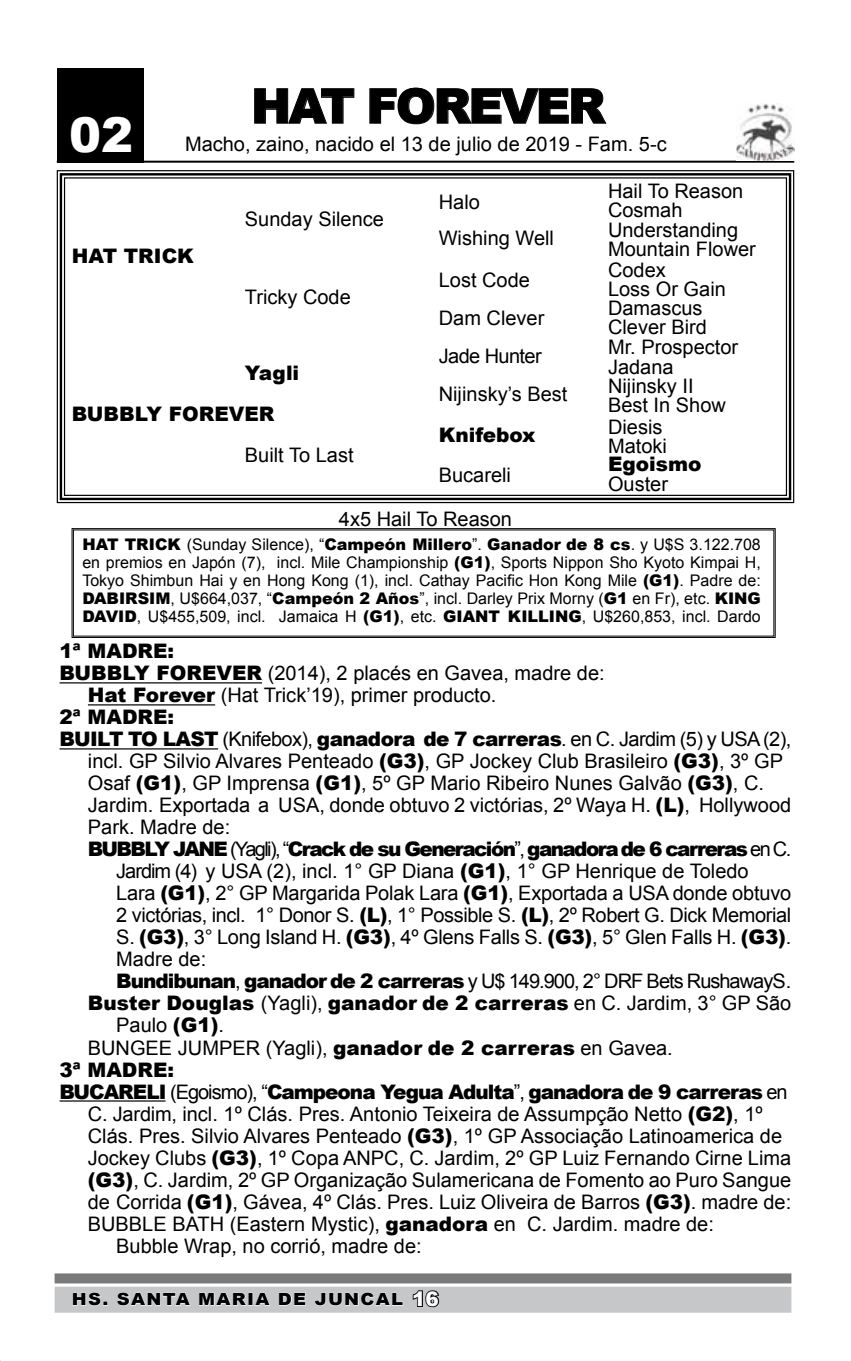
<style>
.page{position:relative;width:851px;height:1361px;background:#fff}
.page>*{position:absolute;margin:0;border:0;box-sizing:border-box;transform-origin:0 0}
.t1{font:900 48px "Arial";letter-spacing:-.05em;color:#000}
.t2{font:900 48px "Arial";color:#fff}
.t3{font:20px "Arial";color:#000}
.t4{font:900 20px "Arial";color:#000}
.t5{font:900 20px "Arial";letter-spacing:-.035em;color:#000}
.t6{font:20px "Arial";letter-spacing:-.03em;color:#000}
.t7{font:20px "Arial";letter-spacing:-.02em;color:#000}
.t8{font:900 20px "Arial";letter-spacing:-.08em;color:#000}
.t9{font:20px "Arial";letter-spacing:-.05em;color:#000}
.t10{font:900 16.8px "Arial";letter-spacing:.07em;color:#000;scale:1.08 1}
.t11{font:16px/18px "Arial";color:#000;text-align:justify}
.s1{font-weight:900}
.s2{font-weight:400}
.s3{font-size:20px;color:#fff}
</style>
<div class="page">
<div style="left:55px;top:1273px;width:736px;height:10px;background:#797a7c"></div>
<div style="left:55px;top:1286px;width:736px;height:26px;background:#c6c7c9"></div>
<div style="left:57px;top:68px;width:86px;height:94px;background:#000"></div>
<svg style="left:56px;top:170px;width:738px;height:334px"></svg>
<div style="left:60px;top:173px;width:731px;height:327px;border:2px solid #000"></div>
<hr style="left:57px;top:161px;width:737px;height:2px;background:#000">
<svg style="left:254px;top:88px;width:101px;height:36px"></svg>
<svg style="left:369px;top:87px;width:237px;height:38px"></svg>
<hr style="left:60px;top:682px;width:202px;height:1px;background:#000">
<hr style="left:88px;top:704px;width:127px;height:1px;background:#000">
<hr style="left:60px;top:748px;width:158px;height:1px;background:#000">
<hr style="left:60px;top:1100px;width:105px;height:1px;background:#000">
<svg style="left:412px;top:1290px;width:28px;height:18px"></svg>
<svg style="left:72px;top:1292px;width:35px;height:14px"></svg>
<svg style="left:117px;top:1292px;width:74px;height:14px"></svg>
<svg style="left:199px;top:1292px;width:48px;height:14px"></svg>
<div style="left:248px;top:1293px;width:4px;height:12px;border:1px solid #fff"></div>
<svg style="left:255px;top:1292px;width:15px;height:14px"></svg>
<svg style="left:279px;top:1292px;width:27px;height:14px"></svg>
<svg style="left:314px;top:1292px;width:89px;height:14px"></svg>
<svg style="left:72px;top:528px;width:703px;height:110px"></svg>
<img style="left:736px;top:104px;width:58px;height:57px">
<h1 class="t2" style="left:69px;top:100px;width:66px">02</h1>
<h1 class="t1" style="left:251px;top:71px;width:355px">HAT FOREVER</h1>
<p class="t3" style="left:185px;top:131px;width:483px">Macho, zaino, nacido el 13 de julio de 2019 - Fam. 5-c</p>
<p class="t4" style="left:72px;top:241px;width:123px">HAT TRICK</p>
<p class="t3" style="left:245px;top:205px;width:140px">Sunday Silence</p>
<p class="t3" style="left:245px;top:284px;width:107px">Tricky Code</p>
<p class="t5" style="left:245px;top:358px;width:56px">Yagli</p>
<p class="t4" style="left:72px;top:399px;width:204px">BUBBLY FOREVER</p>
<p class="t3" style="left:245px;top:442px;width:110px">Built To Last</p>
<p class="t3" style="left:438px;top:188px;width:43px">Halo</p>
<p class="t3" style="left:438px;top:224px;width:117px">Wishing Well</p>
<p class="t3" style="left:438px;top:267px;width:93px">Lost Code</p>
<p class="t3" style="left:438px;top:305px;width:107px">Dam Clever</p>
<p class="t6" style="left:438px;top:343px;width:104px">Jade Hunter</p>
<p class="t3" style="left:438px;top:381px;width:130px">Nijinsky’s Best</p>
<p class="t4" style="left:438px;top:421px;width:98px">Knifebox</p>
<p class="t3" style="left:438px;top:462px;width:74px">Bucareli</p>
<p class="t3" style="left:339px;top:506px;width:175px">4x5 Hail To Reason</p>
<p class="t3" style="left:608px;top:178px;width:137px">Hail To Reason</p>
<p class="t3" style="left:608px;top:197px;width:76px">Cosmah</p>
<p class="t3" style="left:608px;top:217px;width:132px">Understanding</p>
<p class="t3" style="left:608px;top:235px;width:149px">Mountain Flower</p>
<p class="t3" style="left:608px;top:257px;width:59px">Codex</p>
<p class="t3" style="left:608px;top:276px;width:119px">Loss Or Gain</p>
<p class="t3" style="left:608px;top:295px;width:96px">Damascus</p>
<p class="t3" style="left:608px;top:314px;width:100px">Clever Bird</p>
<p class="t3" style="left:608px;top:334px;width:132px">Mr. Prospector</p>
<p class="t3" style="left:608px;top:353px;width:67px">Jadana</p>
<p class="t3" style="left:608px;top:373px;width:87px">Nijinsky II</p>
<p class="t3" style="left:608px;top:392px;width:119px">Best In Show</p>
<p class="t3" style="left:608px;top:413px;width:56px">Diesis</p>
<p class="t3" style="left:608px;top:432px;width:60px">Matoki</p>
<p class="t4" style="left:608px;top:450px;width:95px">Egoismo</p>
<p class="t3" style="left:608px;top:470px;width:62px">Ouster</p>
<p class="t11" style="left:82px;top:536px;width:680px"><span class="s1">HAT TRICK</span> (Sunday Silence), “<span class="s1">Campeón Millero</span>”. <span class="s1">Ganador de 8 cs</span>. y U$S 3.122.708 en premios en Japón (7), incl. Mile Championship <span class="s1">(G1)</span>, Sports Nippon Sho Kyoto Kimpai H, Tokyo Shimbun Hai y en Hong Kong (1), incl. Cathay Pacific Hon Kong Mile <span class="s1">(G1)</span>. Padre de:<br><span class="s1">DABIRSIM</span>, U$664,037, “<span class="s1">Campeón 2 Años</span>”, incl. Darley Prix Morny (<span class="s1">G1</span> en Fr), etc. <span class="s1">KING DAVID</span>, U$455,509, incl. Jamaica H <span class="s1">(G1)</span>, etc. <span class="s1">GIANT KILLING</span>, U$260,853, incl. Dardo</p>
<p class="t5" style="left:60px;top:637px;width:116px">1ª MADRE:</p>
<p class="t3" style="left:60px;top:660px;width:546px"><span class="s1">BUBBLY FOREVER</span> (2014), 2 placés en Gavea, madre de:</p>
<p class="t3" style="left:88px;top:682px;width:410px"><span class="s1">Hat Forever</span> (Hat Trick’19), primer producto.</p>
<p class="t5" style="left:60px;top:703px;width:116px">2ª MADRE:</p>
<p class="t6" style="left:60px;top:726px;width:733px"><span class="s1">BUILT TO LAST</span> (Knifebox), <span class="s1">ganadora de 7 carreras</span>. en C. Jardim (5) y USA (2),</p>
<p class="t3" style="left:88px;top:748px;width:696px">incl. GP Silvio Alvares Penteado <span class="s1">(G3)</span>, GP Jockey Club Brasileiro <span class="s1">(G3)</span>, 3º GP</p>
<p class="t3" style="left:88px;top:770px;width:677px">Osaf <span class="s1">(G1)</span>, GP Imprensa <span class="s1">(G1)</span>, 5º GP Mario Ribeiro Nunes Galvão <span class="s1">(G3)</span>, C.</p>
<p class="t3" style="left:88px;top:792px;width:704px">Jardim. Exportada a USA, donde obtuvo 2 victórias, 2º Waya H. <span class="s1">(L)</span>, Hollywood</p>
<p class="t3" style="left:88px;top:814px;width:144px">Park. Madre de:</p>
<p class="t8" style="left:88px;top:835px;width:704px">BUBBLY JANE <span class="s2">(Yagli), “</span>Crack de su Generación<span class="s2">”,</span> ganadora de 6 carreras <span class="s2">en C.</span></p>
<p class="t3" style="left:116px;top:858px;width:634px">Jardim (4) y USA (2), incl. 1° GP Diana <span class="s1">(G1)</span>, 1° GP Henrique de Toledo</p>
<p class="t3" style="left:116px;top:880px;width:676px">Lara <span class="s1">(G1)</span>, 2° GP Margarida Polak Lara <span class="s1">(G1)</span>, Exportada a USA donde obtuvo</p>
<p class="t7" style="left:116px;top:902px;width:676px">2 victórias, incl. 1° Donor S. <span class="s1">(L)</span>, 1° Possible S. <span class="s1">(L)</span>, 2º Robert G. Dick Memorial</p>
<p class="t3" style="left:116px;top:924px;width:676px">S. <span class="s1">(G3)</span>, 3° Long Island H. <span class="s1">(G3)</span>, 4º Glens Falls S. <span class="s1">(G3)</span>, 5° Glen Falls H. <span class="s1">(G3)</span>.</p>
<p class="t3" style="left:116px;top:946px;width:92px">Madre de:</p>
<p class="t9" style="left:116px;top:968px;width:676px"><span class="s1">Bundibunan</span>, <span class="s1">ganador de 2 carreras</span> y U$ 149.900, 2° DRF Bets RushawayS.</p>
<p class="t4" style="left:88px;top:989px;width:705px">Buster Douglas <span class="s2">(Yagli),</span> ganador de 2 carreras <span class="s2">en C. Jardim, 3° GP São</span></p>
<p class="t3" style="left:116px;top:1012px;width:109px">Paulo <span class="s1">(G1)</span>.</p>
<p class="t3" style="left:88px;top:1034px;width:586px">BUNGEE JUMPER (Yagli), <span class="s1">ganador de 2 carreras</span> en Gavea.</p>
<p class="t5" style="left:59px;top:1055px;width:116px">3ª MADRE:</p>
<p class="t5" style="left:59px;top:1077px;width:729px">BUCARELI <span class="s2">(Egoismo), “</span>Campeona Yegua Adulta<span class="s2">”,</span> ganadora de 9 carreras <span class="s2">en</span></p>
<p class="t3" style="left:88px;top:1100px;width:676px">C. Jardim, incl. 1º Clás. Pres. Antonio Teixeira de Assumpção Netto <span class="s1">(G2)</span>, 1º</p>
<p class="t3" style="left:88px;top:1122px;width:695px">Clás. Pres. Silvio Alvares Penteado <span class="s1">(G3)</span>, 1º GP Associação Latinoamerica de</p>
<p class="t3" style="left:88px;top:1144px;width:704px">Jockey Clubs <span class="s1">(G3)</span>, 1º Copa ANPC, C. Jardim, 2º GP Luiz Fernando Cirne Lima</p>
<p class="t3" style="left:88px;top:1166px;width:704px"><span class="s1">(G3)</span>, C. Jardim, 2º GP Organização Sulamericana de Fomento ao Puro Sangue</p>
<p class="t3" style="left:88px;top:1188px;width:704px">de Corrida <span class="s1">(G1)</span>, Gávea, 4º Clás. Pres. Luiz Oliveira de Barros <span class="s1">(G3)</span>. madre de:</p>
<p class="t3" style="left:88px;top:1210px;width:627px">BUBBLE BATH (Eastern Mystic), <span class="s1">ganadora</span> en C. Jardim. madre de:</p>
<p class="t3" style="left:116px;top:1232px;width:307px">Bubble Wrap, no corrió, madre de:</p>
<p class="t10" style="left:72px;top:1287px;width:341px">HS. SANTA MARIA DE JUNCAL <span class="s3">16</span></p>
</div>
